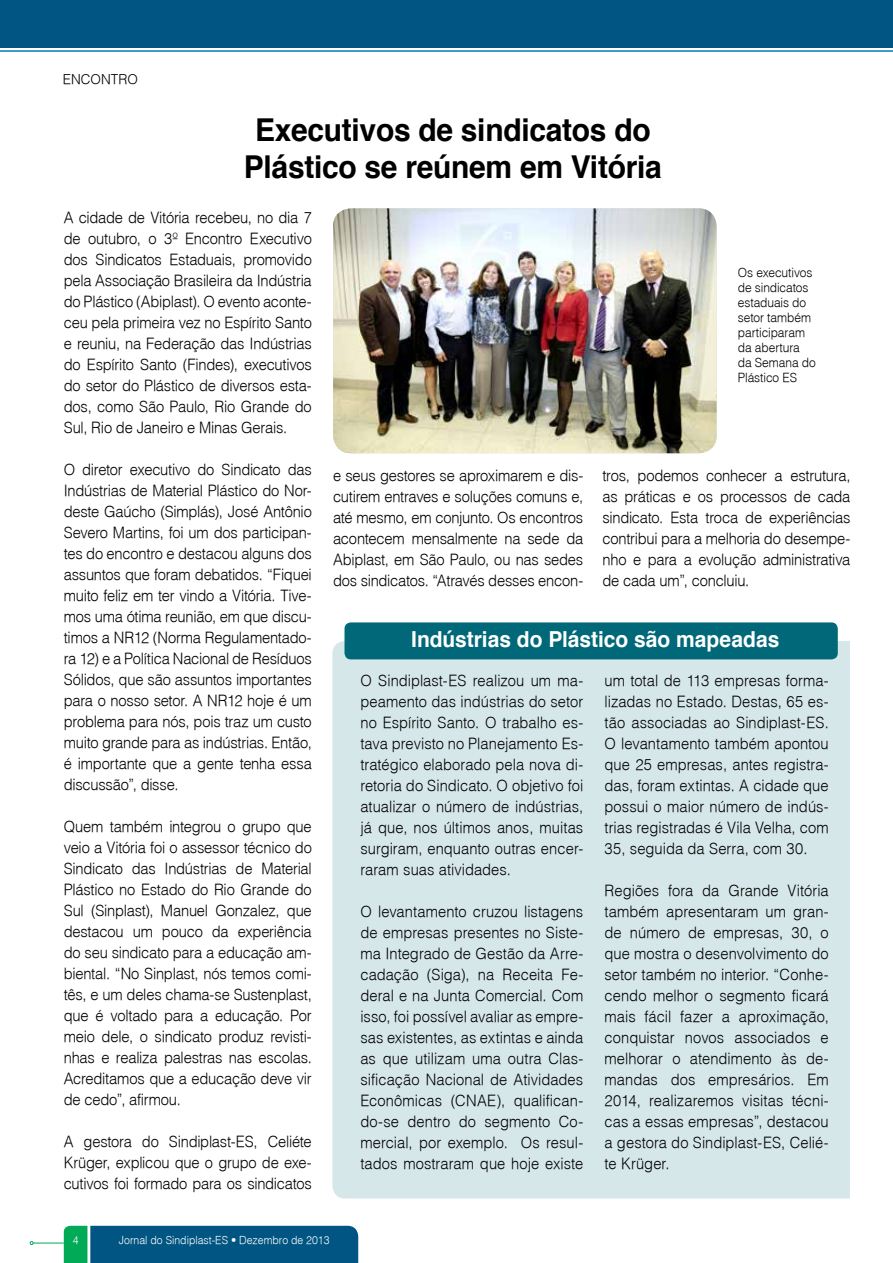
<style>
.page{position:relative;width:893px;height:1263px;background:#fff}
.page>*{position:absolute;margin:0;border:0;box-sizing:border-box;transform-origin:0 0}
.t1{font:700 31.5px/37.5px "Helvetica";letter-spacing:-.01em;color:#000;text-align:center;scale:.95 1}
.t2{font:700 22.05px "Helvetica";color:#fff;scale:.95 1}
.t3{font:300 15.45px/21px "Helvetica";letter-spacing:-.01em;color:#000;text-align:justify;scale:.95 1}
.t4{font:300 13.5px "Helvetica";color:#000}
.t5{font:300 12.6px/15px "Helvetica";letter-spacing:-.005em;color:#000;scale:.95 1}
.t6{font:300 10.95px "Helvetica";color:#fff;scale:.95 1}
.t7{font:300 10.8px "Helvetica";color:#fff}
</style>
<div class="page">
<hr style="left:0;top:50px;width:893px;height:2px;background:#0077c0">
<div style="left:0;top:0;width:893px;height:48px;background:#005582"></div>
<svg style="left:64px;top:1226px;width:294px;height:37px;background:#025d7f"></svg>
<hr style="left:33px;top:1243px;width:31px;height:1px;background:#00aa57">
<svg style="left:30px;top:1241px;width:4px;height:4px"></svg>
<div style="left:332px;top:641px;width:518px;height:557px;background:#d6e7ea"></div>
<div style="left:344px;top:622px;width:494px;height:37px;background:#006879;border-radius:6px"></div>
<img style="left:333px;top:208px;width:384px;height:245px">
<p class="t4" style="left:63px;top:71px;width:77px">ENCONTRO</p>
<h1 class="t1" style="left:244px;top:111px;width:441px">Executivos de sindicatos do<br>Plástico se reúnem em Vitória</h1>
<p class="t3" style="left:64px;top:206px;width:263px">A cidade de Vitória recebeu, no dia 7 de outubro, o 3º Encontro Executivo dos Sindicatos Estaduais, promovido pela Associação Brasileira da Indústria do Plástico (Abiplast). O evento aconte&shy;ceu pela primeira vez no Espírito Santo e reuniu, na Federação das Indústrias do Espírito Santo (Findes), executivos do setor do Plástico de diversos esta&shy;dos, como São Paulo, Rio Grande do Sul, Rio de Janeiro e Minas Gerais.</p>
<p class="t3" style="left:64px;top:458px;width:263px">O diretor executivo do Sindicato das Indústrias de Material Plástico do Nor&shy;deste Gaúcho (Simplás), José Antônio Severo Martins, foi um dos participan&shy;tes do encontro e destacou alguns dos assuntos que foram debatidos. “Fiquei muito feliz em ter vindo a Vitória. Tive&shy;mos uma ótima reunião, em que discu&shy;timos a NR12 (Norma Regulamentado&shy;ra 12) e a Política Nacional de Resíduos Sólidos, que são assuntos importantes para o nosso setor. A NR12 hoje é um problema para nós, pois traz um custo muito grande para as indústrias. Então, é importante que a gente tenha essa discussão”, disse.</p>
<p class="t3" style="left:64px;top:815px;width:263px">Quem também integrou o grupo que veio a Vitória foi o assessor técnico do Sindicato das Indústrias de Material Plástico no Estado do Rio Grande do Sul (Sinplast), Manuel Gonzalez, que destacou um pouco da experiência do seu sindicato para a educação am&shy;biental. “No Sinplast, nós temos comi&shy;tês, e um deles chama-se Sustenplast, que é voltado para a educação. Por meio dele, o sindicato produz revisti&shy;nhas e realiza palestras nas escolas.<br>Acreditamos que a educação deve vir de cedo”, afirmou.</p>
<p class="t3" style="left:64px;top:1130px;width:263px">A gestora do Sindiplast-ES, Celiéte Krüger, explicou que o grupo de exe&shy;cutivos foi formado para os sindicatos</p>
<p class="t5" style="left:738px;top:265px;width:84px">Os executivos de sindicatos estaduais do setor também participaram da abertura da Semana do<br>Plástico ES</p>
<p class="t3" style="left:602px;top:464px;width:263px">tros, podemos conhecer a estrutura, as práticas e os processos de cada sindicato. Esta troca de experiências contribui para a melhoria do desempe&shy;nho e para a evolução administrativa de cada um”, concluiu.</p>
<p class="t3" style="left:333px;top:464px;width:265px">e seus gestores se aproximarem e dis&shy;cutirem entraves e soluções comuns e, até mesmo, em conjunto. Os encontros acontecem mensalmente na sede da Abiplast, em São Paulo, ou nas sedes dos sindicatos. “Através desses encon-</p>
<h2 class="t2" style="left:411px;top:622px;width:389px">Indústrias do Plástico são mapeadas</h2>
<p class="t3" style="left:604px;top:670px;width:238px">um total de 113 empresas forma&shy;lizadas no Estado. Destas, 65 es&shy;tão associadas ao Sindiplast-ES.<br>O levantamento também apontou que 25 empresas, antes registra&shy;das, foram extintas. A cidade que possui o maior número de indús&shy;trias registradas é Vila Velha, com 35, seguida da Serra, com 30.</p>
<p class="t3" style="left:604px;top:880px;width:238px">Regiões fora da Grande Vitória também apresentaram um gran&shy;de número de empresas, 30, o que mostra o desenvolvimento do setor também no interior. “Conhe&shy;cendo melhor o segmento ficará mais fácil fazer a aproximação, conquistar novos associados e melhorar o atendimento às de&shy;mandas dos empresários. Em 2014, realizaremos visitas técni&shy;cas a essas empresas”, destacou a gestora do Sindiplast-ES, Celié&shy;te Krüger.</p>
<p class="t3" style="left:360px;top:670px;width:236px">O Sindiplast-ES realizou um ma&shy;peamento das indústrias do setor no Espírito Santo. O trabalho es&shy;tava previsto no Planejamento Es&shy;tratégico elaborado pela nova di&shy;retoria do Sindicato. O objetivo foi atualizar o número de indústrias, já que, nos últimos anos, muitas surgiram, enquanto outras encer&shy;raram suas atividades.</p>
<p class="t3" style="left:360px;top:901px;width:236px">O levantamento cruzou listagens de empresas presentes no Siste&shy;ma Integrado de Gestão da Arre&shy;cadação (Siga), na Receita Fe&shy;deral e na Junta Comercial. Com isso, foi possível avaliar as empre&shy;sas existentes, as extintas e ainda as que utilizam uma outra Clas&shy;sificação Nacional de Atividades Econômicas (CNAE), qualifican&shy;do-se dentro do segmento Co&shy;mercial, por exemplo. Os resul&shy;tados mostraram que hoje existe</p>
<p class="t7" style="left:73px;top:1233px;width:7px">4</p>
<p class="t6" style="left:119px;top:1233px;width:223px">Jornal do Sindiplast-ES • Dezembro de 2013</p>
</div>
